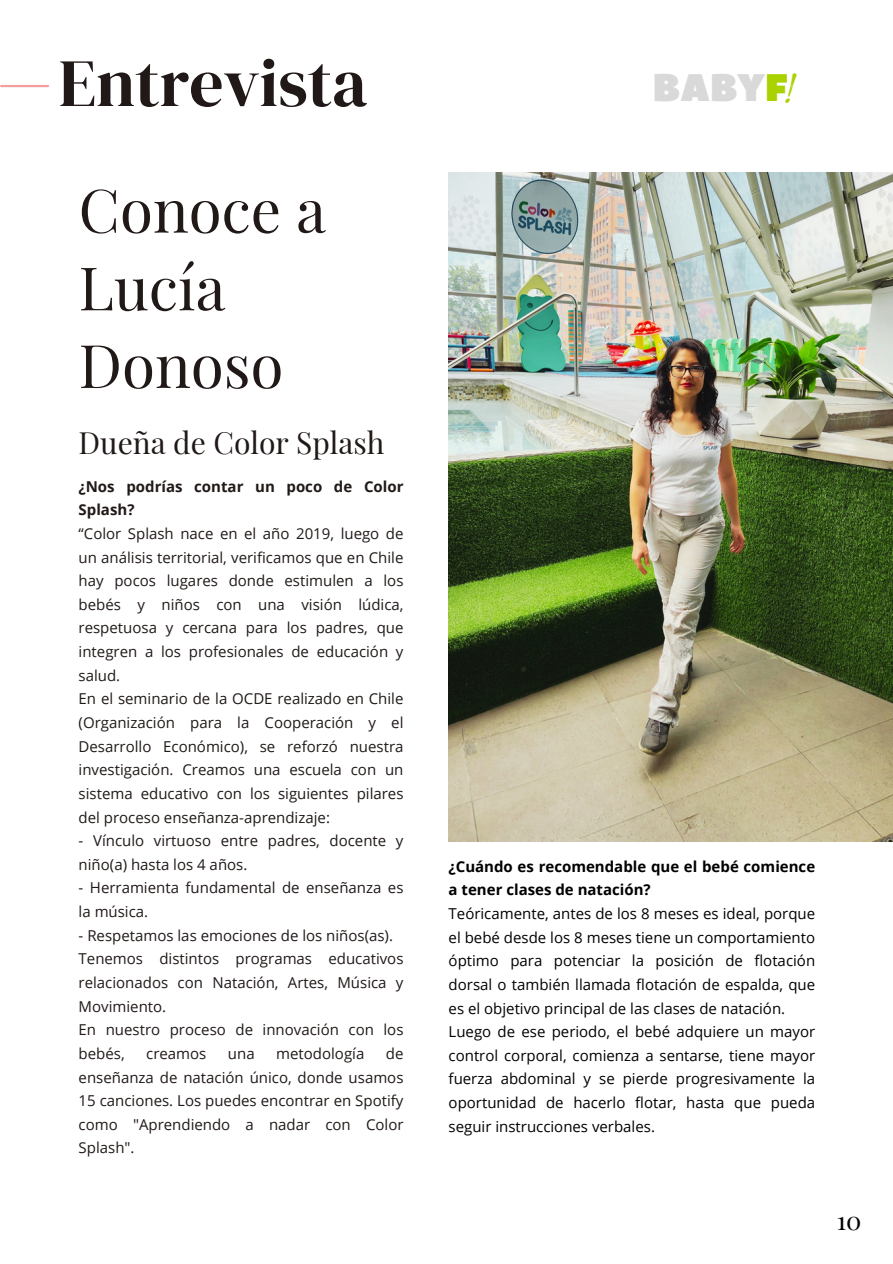
<style>
.page{position:relative;width:893px;height:1264px;background:#fff}
.page>*{position:absolute;margin:0;border:0;box-sizing:border-box;transform-origin:0 0}
.t1{font:67.5px "DM Serif Display";color:#201917}
.t2{font:60px/77.7px "Playfair Display";color:#201917}
.t3{font:38.25px "Peace Sans";color:#d9d9d9}
.t4{font:30px "Playfair Display";color:#201917}
.t5{font:25.5px "Playfair Display";color:#000}
.t6{font:15px/23.7px "Open Sans";color:#201917;text-align:justify}
.t7{font:15px/23.7px "Open Sans";color:#000;text-align:justify}
.t8{font:700 15px/23.7px "Open Sans";color:#000}
.t9{font:700 15px/23.7px "Open Sans";color:#201917}
.s1{color:#a9d200}
.s2{font-family:"Playlist Script";font-size:36.9px;color:#a9d200}
</style>
<div class="page">
<hr style="left:1px;top:85px;width:47px;height:2px;background:#f39f9d">
<img style="left:448px;top:173px;width:444px;height:668px">
<p class="t1" style="left:59px;top:36px;width:310px">Entrevista</p>
<p class="t2" style="left:79px;top:169px;width:249px">Conoce a</p>
<p class="t2" style="left:79px;top:246px;width:206px">Lucía<br>Donoso</p>
<p class="t4" style="left:79px;top:422px;width:307px">Dueña de Color Splash</p>
<p class="t9" style="left:79px;top:474px;width:326px">¿Nos podrías contar un poco de Color<br>Splash?</p>
<p class="t6" style="left:79px;top:521px;width:326px">“Color Splash nace en el año 2019, luego de un análisis territorial, verificamos que en Chile hay pocos lugares donde estimulen a los bebés y niños con una visión lúdica, respetuosa y cercana para los padres, que integren a los profesionales de educación y salud.</p>
<p class="t6" style="left:79px;top:686px;width:326px">En el seminario de la OCDE realizado en Chile (Organización para la Cooperación y el Desarrollo Económico), se reforzó nuestra investigación. Creamos una escuela con un sistema educativo con los siguientes pilares del proceso enseñanza-aprendizaje:</p>
<p class="t6" style="left:79px;top:828px;width:326px">- Vínculo virtuoso entre padres, docente y niño(a) hasta los 4 años.</p>
<p class="t6" style="left:79px;top:875px;width:326px">- Herramienta fundamental de enseñanza es la música.</p>
<p class="t6" style="left:79px;top:923px;width:316px">- Respetamos las emociones de los niños(as).</p>
<p class="t6" style="left:79px;top:946px;width:326px">Tenemos distintos programas educativos relacionados con Natación, Artes, Música y Movimiento.</p>
<p class="t6" style="left:79px;top:1017px;width:326px">En nuestro proceso de innovación con los bebés,</p>
<p class="t6" style="left:146px;top:1041px;width:62px">creamos</p>
<p class="t6" style="left:228px;top:1041px;width:28px">una</p>
<p class="t6" style="left:276px;top:1041px;width:90px">metodología</p>
<p class="t6" style="left:79px;top:1041px;width:326px;text-indent:307px">de enseñanza de natación único, donde usamos 15 canciones. Los puedes encontrar en Spotify como "Aprendiendo a nadar con Color Splash".</p>
<p class="t3" style="left:652px;top:62px;width:141px">BABY<span class="s1">F</span><span class="s2">!</span></p>
<p class="t8" style="left:448px;top:854px;width:368px">¿Cuándo es recomendable que el bebé comience a tener clases de natación?</p>
<p class="t7" style="left:448px;top:901px;width:368px">Teóricamente, antes de los 8 meses es ideal, porque el bebé desde los 8 meses tiene un comportamiento óptimo para potenciar la posición de flotación dorsal o también llamada flotación de espalda, que es el objetivo principal de las clases de natación.</p>
<p class="t7" style="left:448px;top:1019px;width:368px">Luego de ese periodo, el bebé adquiere un mayor control corporal, comienza a sentarse, tiene mayor fuerza abdominal y se pierde progresivamente la oportunidad de hacerlo flotar, hasta que pueda seguir instrucciones verbales.</p>
<p class="t5" style="left:836px;top:1202px;width:26px">10</p>
</div>
